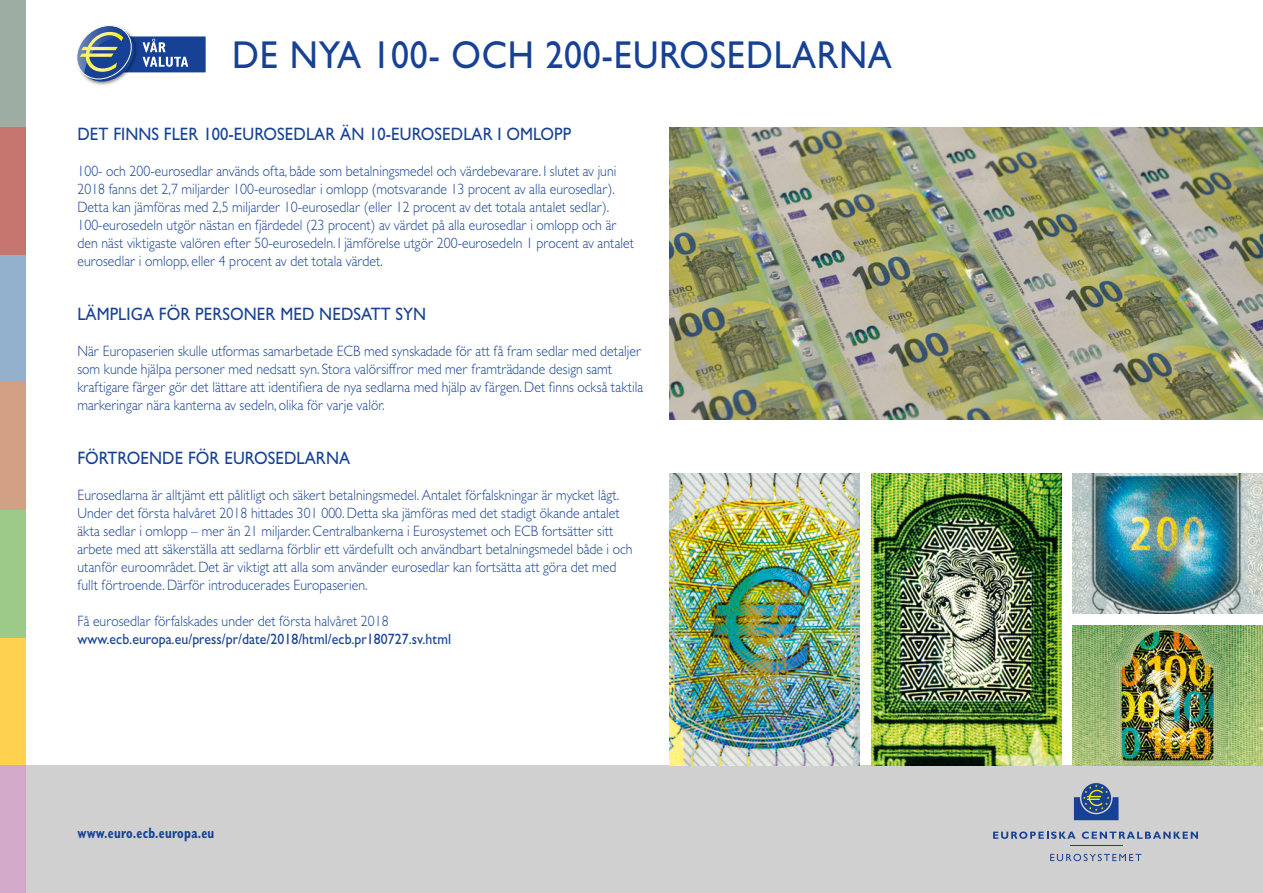
<style>
.page{position:relative;width:1263px;height:893px;background:#fff}
.page>*{position:absolute;margin:0;border:0;box-sizing:border-box;transform-origin:0 0}
.t1{font:500 39px "Gill Sans MT Pro";letter-spacing:.02em;color:#164194;scale:.92 1}
.t2{font:500 18px "Gill Sans MT Pro";letter-spacing:.005em;color:#164194;scale:.92 1}
.t3{font:300 15px/18px "Gill Sans MT Pro";letter-spacing:.005em;color:#164194;scale:.92 1}
.t4{font:500 15px "Gill Sans MT Pro";letter-spacing:.005em;color:#164194;scale:.92 1}
.t5{font:700 condensed 15px "Gill Sans MT Pro";letter-spacing:.02em;color:#164194;scale:.85 1}
</style>
<div class="page">
<div style="left:0;top:765px;width:1263px;height:128px;background:#d0d0d0"></div>
<img style="left:670px;top:128px;width:593px;height:291px">
<img style="left:670px;top:473px;width:190px;height:292px">
<img style="left:871px;top:473px;width:190px;height:292px">
<img style="left:1073px;top:473px;width:190px;height:141px">
<img style="left:1073px;top:625px;width:190px;height:140px">
<img style="left:90px;top:82px;width:25px;height:3px">
<svg style="left:77px;top:25px;width:129px;height:57px"></svg>
<svg style="left:1074px;top:784px;width:44px;height:36px"></svg>
<hr style="left:1070px;top:845px;width:52px;height:1px;background:#164194">
<svg style="left:993px;top:831px;width:82px;height:8px"></svg>
<svg style="left:1082px;top:831px;width:116px;height:8px"></svg>
<svg style="left:1050px;top:854px;width:91px;height:7px"></svg>
<div style="left:0;top:0;width:26px;height:128px;background:#9dada3"></div>
<div style="left:0;top:128px;width:26px;height:127px;background:#c6756e"></div>
<div style="left:0;top:255px;width:26px;height:128px;background:#92afcc"></div>
<div style="left:0;top:383px;width:26px;height:127px;background:#d2a184"></div>
<div style="left:0;top:510px;width:26px;height:128px;background:#9bca89"></div>
<div style="left:0;top:638px;width:26px;height:127px;background:#fed24e"></div>
<div style="left:0;top:765px;width:26px;height:128px;background:#d2a9c8"></div>
<h1 class="t1" style="left:232px;top:32px;width:719px">DE NYA 100- OCH 200-EUROSEDLARNA</h1>
<p class="t2" style="left:77px;top:124px;width:538px">DET FINNS FLER 100-EUROSEDLAR ÄN 10-EUROSEDLAR I OMLOPP</p>
<p class="t3" style="left:77px;top:162px;width:607px">100- och 200-eurosedlar används ofta, både som betalningsmedel och värdebevarare. I slutet av juni 2018 fanns det 2,7 miljarder 100-eurosedlar i omlopp (motsvarande 13 procent av alla eurosedlar).<br>Detta kan jämföras med 2,5 miljarder 10-eurosedlar (eller 12 procent av det totala antalet sedlar).<br>100-eurosedeln utgör nästan en fjärdedel (23 procent) av värdet på alla eurosedlar i omlopp och är den näst viktigaste valören efter 50-eurosedeln. I jämförelse utgör 200-eurosedeln 1 procent av antalet eurosedlar i omlopp, eller 4 procent av det totala värdet.</p>
<p class="t2" style="left:77px;top:304px;width:381px">LÄMPLIGA FÖR PERSONER MED NEDSATT SYN</p>
<p class="t3" style="left:77px;top:342px;width:616px">När Europaserien skulle utformas samarbetade ECB med synskadade för att få fram sedlar med detaljer som kunde hjälpa personer med nedsatt syn. Stora valörsiffror med mer framträdande design samt kraftigare färger gör det lättare att identifiera de nya sedlarna med hjälp av färgen. Det finns också taktila markeringar nära kanterna av sedeln, olika för varje valör.</p>
<p class="t2" style="left:77px;top:448px;width:298px">FÖRTROENDE FÖR EUROSEDLARNA</p>
<p class="t3" style="left:77px;top:486px;width:605px">Eurosedlarna är alltjämt ett pålitligt och säkert betalningsmedel. Antalet förfalskningar är mycket lågt.<br>Under det första halvåret 2018 hittades 301 000. Detta ska jämföras med det stadigt ökande antalet äkta sedlar i omlopp – mer än 21 miljarder. Centralbankerna i Eurosystemet och ECB fortsätter sitt arbete med att säkerställa att sedlarna förblir ett värdefullt och användbart betalningsmedel både i och utanför euroområdet. Det är viktigt att alla som använder eurosedlar kan fortsätta att göra det med fullt förtroende. Därför introducerades Europaserien.</p>
<p class="t3" style="left:77px;top:612px;width:340px">Få eurosedlar förfalskades under det första halvåret 2018</p>
<p class="t4" style="left:77px;top:630px;width:408px">www.ecb.europa.eu/press/pr/date/2018/html/ecb.pr180727.sv.html</p>
<p class="t5" style="left:77px;top:824px;width:163px">www.euro.ecb.europa.eu</p>
</div>
